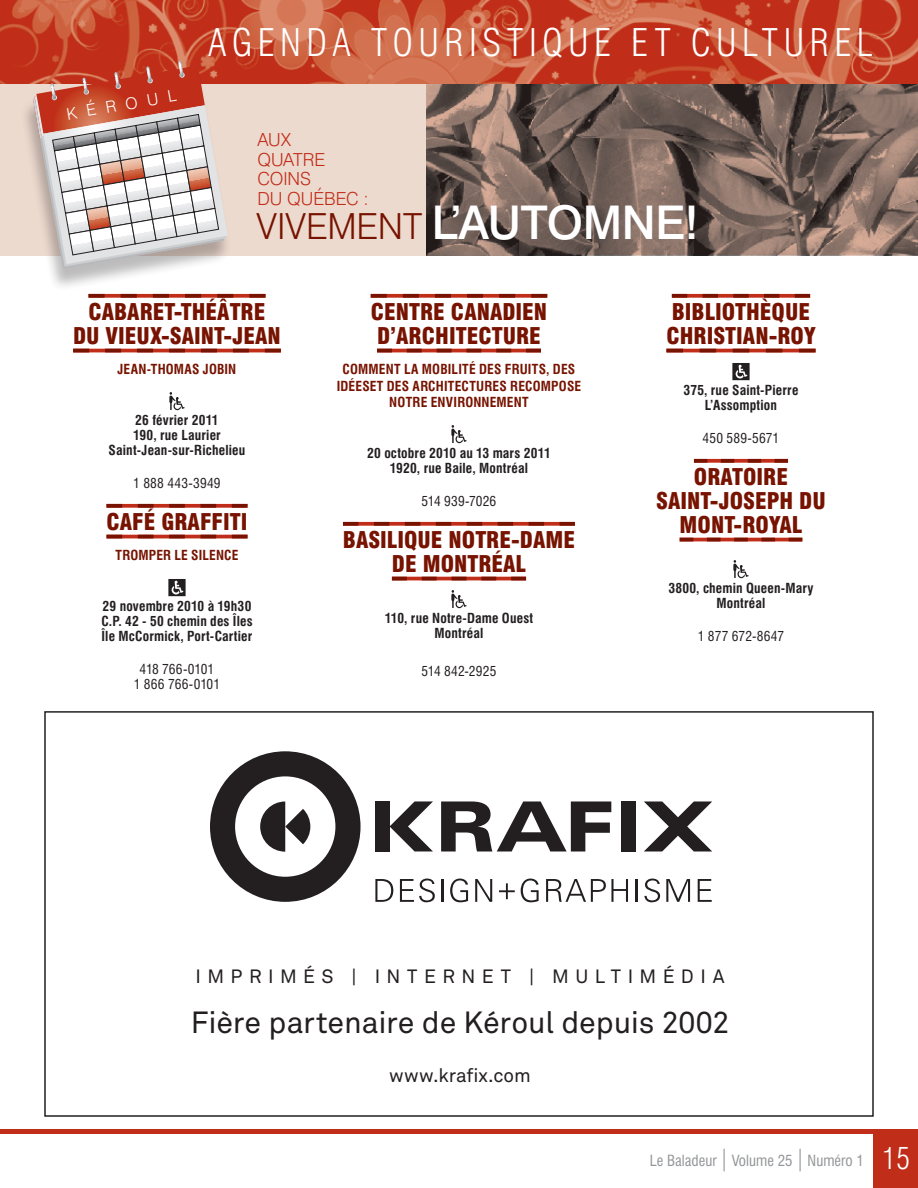
<style>
.page{position:relative;width:918px;height:1188px;background:#fff}
.page>*{position:absolute;margin:0;border:0;box-sizing:border-box;transform-origin:0 0}
.t1{font:500 46.5px "Swiss 721 BT";letter-spacing:-.005em;color:#fff}
.t2{font:300 condensed 37.5px "Swiss 721 BT";letter-spacing:.145em;color:#fff}
.t3{font:30.3px "Akkurat Std";letter-spacing:-.005em;color:#231f20}
.t4{font:900 condensed 22.5px/24px "Swiss 721 BT";color:#771300;text-align:center}
.t5{font:19.05px "Akkurat Std";letter-spacing:.33em;color:#231f20}
.t6{font:19.05px "Akkurat Std";color:#231f20}
.t7{font:300 18px/19.5px "Swiss 721 BT";color:#c02d19}
.t8{font:300 16.2px "Swiss 721 BT";color:#fff}
.t9{font:condensed 15px "Swiss 721 BT";color:#939598}
.t10{font:700 condensed 13.5px/15px "Swiss 721 BT";letter-spacing:.01em;color:#231f20;text-align:center}
.t11{font:700 condensed 13.5px/16.5px "Swiss 721 BT";letter-spacing:.01em;color:#771300;text-align:center}
.t12{font:condensed 13.5px/15px "Swiss 721 BT";letter-spacing:.01em;color:#231f20;text-align:center}
.s1{font-weight:300;font-size:36px;color:#771300}
.s2{font-size:22.5px}
.s3{font-weight:300;font-size:30px;color:#fff}
</style>
<div class="page">
<hr style="left:1px;top:1130px;width:917px;height:4px;background:#c02d19">
<div style="left:873px;top:1134px;width:45px;height:54px;background:#c02d19"></div>
<div style="left:0;top:81px;width:520px;height:174px;background:#eddacf"></div>
<img style="left:426px;top:84px;width:492px;height:171px">
<img style="left:0;top:0;width:918px;height:84px">
<svg style="left:88px;top:294px;width:178px;height:4px"></svg>
<svg style="left:73px;top:349px;width:208px;height:3px"></svg>
<svg style="left:106px;top:504px;width:142px;height:4px"></svg>
<svg style="left:106px;top:535px;width:142px;height:3px"></svg>
<svg style="left:169px;top:392px;width:16px;height:18px"></svg>
<svg style="left:168px;top:579px;width:18px;height:17px"></svg>
<svg style="left:371px;top:294px;width:176px;height:4px"></svg>
<svg style="left:377px;top:349px;width:164px;height:3px"></svg>
<svg style="left:343px;top:522px;width:232px;height:4px"></svg>
<svg style="left:392px;top:577px;width:134px;height:3px"></svg>
<svg style="left:451px;top:425px;width:16px;height:18px"></svg>
<svg style="left:451px;top:590px;width:16px;height:18px"></svg>
<svg style="left:672px;top:294px;width:138px;height:4px"></svg>
<svg style="left:666px;top:349px;width:150px;height:3px"></svg>
<svg style="left:694px;top:459px;width:94px;height:4px"></svg>
<svg style="left:680px;top:538px;width:122px;height:3px"></svg>
<svg style="left:732px;top:363px;width:18px;height:17px"></svg>
<svg style="left:733px;top:560px;width:16px;height:18px"></svg>
<div style="left:18px;top:64px;width:214px;height:227px;background:#231f20;opacity:.3"></div>
<svg style="left:33px;top:61px;width:195px;height:208px;background:#d0aaa3"></svg>
<div style="left:44px;top:711px;width:830px;height:406px;border:2px solid #231f20"></div>
<svg style="left:210px;top:751px;width:151px;height:151px"></svg>
<svg style="left:441px;top:801px;width:170px;height:51px"></svg>
<div style="left:621px;top:801px;width:15px;height:51px;background:#231f20"></div>
<div style="left:375px;top:801px;width:15px;height:51px;background:#231f20"></div>
<svg style="left:390px;top:801px;width:43px;height:50px"></svg>
<svg style="left:644px;top:801px;width:68px;height:51px"></svg>
<svg style="left:375px;top:879px;width:18px;height:23px"></svg>
<svg style="left:400px;top:879px;width:35px;height:23px"></svg>
<hr style="left:441px;top:879px;width:2px;height:23px;background:#231f20">
<svg style="left:450px;top:879px;width:18px;height:23px"></svg>
<svg style="left:475px;top:879px;width:17px;height:23px"></svg>
<svg style="left:499px;top:883px;width:16px;height:16px"></svg>
<svg style="left:521px;top:879px;width:18px;height:23px"></svg>
<svg style="left:546px;top:879px;width:82px;height:23px"></svg>
<hr style="left:636px;top:879px;width:2px;height:23px;background:#231f20">
<svg style="left:644px;top:879px;width:16px;height:23px"></svg>
<svg style="left:666px;top:879px;width:24px;height:23px"></svg>
<svg style="left:698px;top:879px;width:14px;height:23px"></svg>
<p class="t8" style="left:65px;top:104px;width:112px;rotate:-10deg">KÉROUL</p>
<h2 class="t2" style="left:208px;top:20px;width:108px">AGENDA</h2>
<h2 class="t2" style="left:371px;top:20px;width:500px">TO URI STI QUE ET CULT UREL</h2>
<h3 class="t7" style="left:257px;top:130px;width:113px">AUX<br>QUATRE<br>COINS<br>DU QUÉBEC :</h3>
<h1 class="t1" style="left:256px;top:194px;width:444px"><span class="s1">VIVEMENT</span> L’AUTOMNE!</h1>
<h3 class="t4" style="left:73px;top:300px;width:209px">CABARET-THÉÂTRE<br>DU VIEUX-SAINT-JEAN</h3>
<p class="t11" style="left:118px;top:361px;width:120px">JEAN-THOMAS JOBIN</p>
<p class="t10" style="left:109px;top:413px;width:138px">26 février 2011<br>190, rue Laurier<br>Saint-Jean-sur-Richelieu</p>
<p class="t12" style="left:133px;top:476px;width:89px">1 888 443-3949</p>
<h3 class="t4" style="left:106px;top:510px;width:143px">CAFÉ GRAFFITI</h3>
<p class="t11" style="left:116px;top:547px;width:124px">TROMPER LE SILENCE</p>
<p class="t10" style="left:101px;top:599px;width:153px;text-align:justify">29 novembre 2010 à 19h30<br>C.P. 42 - 50 chemin des Îles Île McCormick, Port-Cartier</p>
<p class="t12" style="left:134px;top:662px;width:88px">418 766-0101<br>1 866 766-0101</p>
<h3 class="t4" style="left:371px;top:300px;width:178px;text-align:left">CENTRE CANADIEN<br>D’ARCHITECTURE</h3>
<p class="t11" style="left:337px;top:361px;width:246px">COMMENT LA MOBILITÉ DES FRUITS, DES<br>IDÉESET DES ARCHITECTURES RECOMPOSE<br>NOTRE ENVIRONNEMENT</p>
<p class="t10" style="left:367px;top:446px;width:185px">20 octobre 2010 au 13 mars 2011<br>1920, rue Baile, Montréal</p>
<p class="t12" style="left:422px;top:494px;width:76px">514 939-7026</p>
<h3 class="t4" style="left:343px;top:528px;width:234px">BASILIQUE NOTRE-DAME<br>DE M ONTRÉAL</h3>
<p class="t10" style="left:385px;top:611px;width:150px">110, rue Notre-Dame Ouest<br>Montréal</p>
<p class="t12" style="left:422px;top:663px;width:76px">514 842-2925</p>
<h3 class="t4" style="left:666px;top:300px;width:151px;text-align:left">BIBLIOTHÈQUE<br>CHRISTIAN-ROY</h3>
<p class="t10" style="left:684px;top:383px;width:116px">375, rue Saint-Pierre<br>L’Assomption</p>
<p class="t12" style="left:703px;top:431px;width:78px">450 589-5671</p>
<h3 class="t4" style="left:656px;top:465px;width:171px">ORATOIRE<br>SAINT-JOSEPH DU<br>MONT-ROYAL</h3>
<p class="t10" style="left:668px;top:581px;width:147px">3800, chemin Queen-Mary<br>Montréal</p>
<p class="t12" style="left:698px;top:629px;width:88px">1 877 672-8647</p>
<h3 class="t5" style="left:196px;top:965px;width:530px">IMPRIMÉS | INTERNET | MULTIMÉDIA</h3>
<h3 class="t3" style="left:191px;top:1004px;width:540px">Fière partenaire de Kéroul depuis 2002</h3>
<h3 class="t6" style="left:389px;top:1064px;width:143px">www.krafix.com</h3>
<p class="t9" style="left:650px;top:1152px;width:262px">Le Baladeur <span class="s2">|</span> Volume 25 <span class="s2">|</span> Numéro 1 <span class="s3">15</span></p>
</div>
